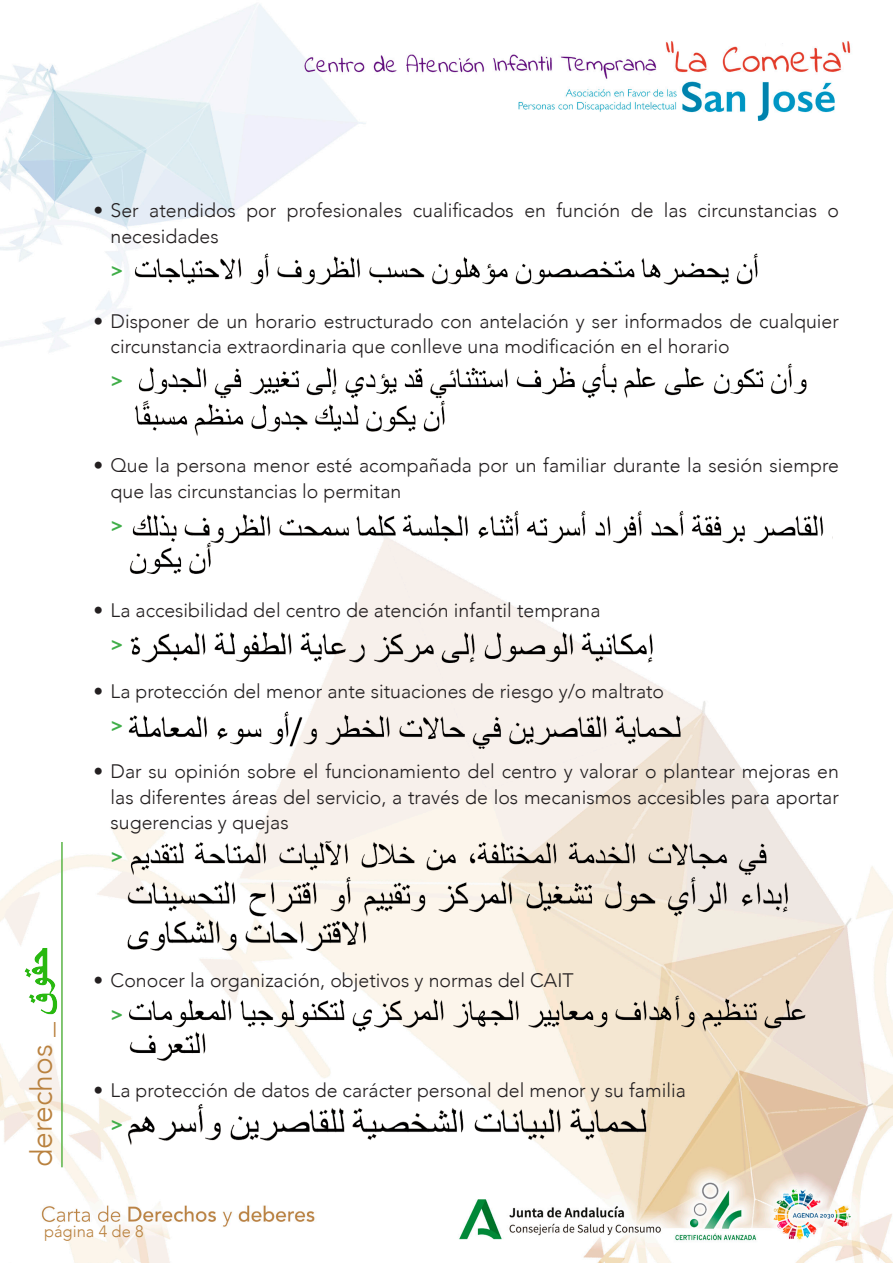
<style>
.page{position:relative;width:893px;height:1263px;background:#fff}
.page>*{position:absolute;margin:0;border:0;box-sizing:border-box;transform-origin:0 0}
.t1{font:300 30px "Avenir";color:#b9813e}
.t2{font:300 19.5px/25.5px "Avenir";color:#231f20}
.t3{font:800 19.5px "Avenir";color:#40ae49}
.t4{font:300 16.5px "Avenir";color:#b9813e}
</style>
<div class="page">
<img style="left:0;top:4px;width:893px;height:1259px">
<img style="left:129px;top:248px;width:633px;height:48px">
<hr style="left:61px;top:842px;width:2px;height:325px;background:#5ab446">
<img style="left:23px;top:941px;width:37px;height:76px">
<img style="left:129px;top:360px;width:683px;height:49px">
<img style="left:129px;top:398px;width:327px;height:48px">
<img style="left:121px;top:622px;width:547px;height:48px">
<img style="left:124px;top:708px;width:571px;height:49px">
<img style="left:123px;top:500px;width:710px;height:48px">
<img style="left:123px;top:531px;width:97px;height:49px">
<img style="left:126px;top:836px;width:649px;height:39px">
<img style="left:123px;top:875px;width:682px;height:39px">
<img style="left:122px;top:914px;width:698px;height:49px">
<img style="left:124px;top:990px;width:689px;height:49px">
<img style="left:122px;top:1020px;width:99px;height:48px">
<img style="left:121px;top:1103px;width:542px;height:48px">
<p class="t2" style="left:111px;top:198px;width:730px;text-indent:-17px">• Ser atendidos por profesionales cualificados en función de las circunstancias o necesidades</p>
<p class="t3" style="left:111px;top:255px;width:14px">&gt;</p>
<p class="t2" style="left:111px;top:308px;width:730px;text-indent:-17px">• Disponer de un horario estructurado con antelación y ser informados de cualquier circunstancia extraordinaria que conlleve una modificación en el horario</p>
<p class="t3" style="left:111px;top:365px;width:14px">&gt;</p>
<p class="t2" style="left:111px;top:453px;width:730px;text-indent:-17px">• Que la persona menor esté acompañada por un familiar durante la sesión siempre que las circunstancias lo permitan</p>
<p class="t3" style="left:111px;top:510px;width:14px">&gt;</p>
<p class="t2" style="left:94px;top:597px;width:508px">• La accesibilidad del centro de atención infantil temprana</p>
<p class="t3" style="left:111px;top:629px;width:14px">&gt;</p>
<p class="t2" style="left:94px;top:678px;width:572px">• La protección del menor ante situaciones de riesgo y/o maltrato</p>
<p class="t3" style="left:111px;top:710px;width:14px">&gt;</p>
<p class="t2" style="left:111px;top:759px;width:730px;text-align:justify;text-indent:-17px">• Dar su opinión sobre el funcionamiento del centro y valorar o plantear mejoras en las diferentes áreas del servicio, a través de los mecanismos accesibles para aportar sugerencias y quejas</p>
<p class="t3" style="left:111px;top:841px;width:14px">&gt;</p>
<p class="t1" style="left:24px;top:1167px;width:147px;rotate:-90deg">derechos _</p>
<p class="t2" style="left:94px;top:967px;width:481px">• Conocer la organización, objetivos y normas del CAIT</p>
<p class="t3" style="left:111px;top:999px;width:14px">&gt;</p>
<p class="t2" style="left:94px;top:1078px;width:594px">• La protección de datos de carácter personal del menor y su familia</p>
<p class="t3" style="left:111px;top:1109px;width:14px">&gt;</p>
<p class="t4" style="left:44px;top:1222px;width:101px">página 4 de 8</p>
</div>
